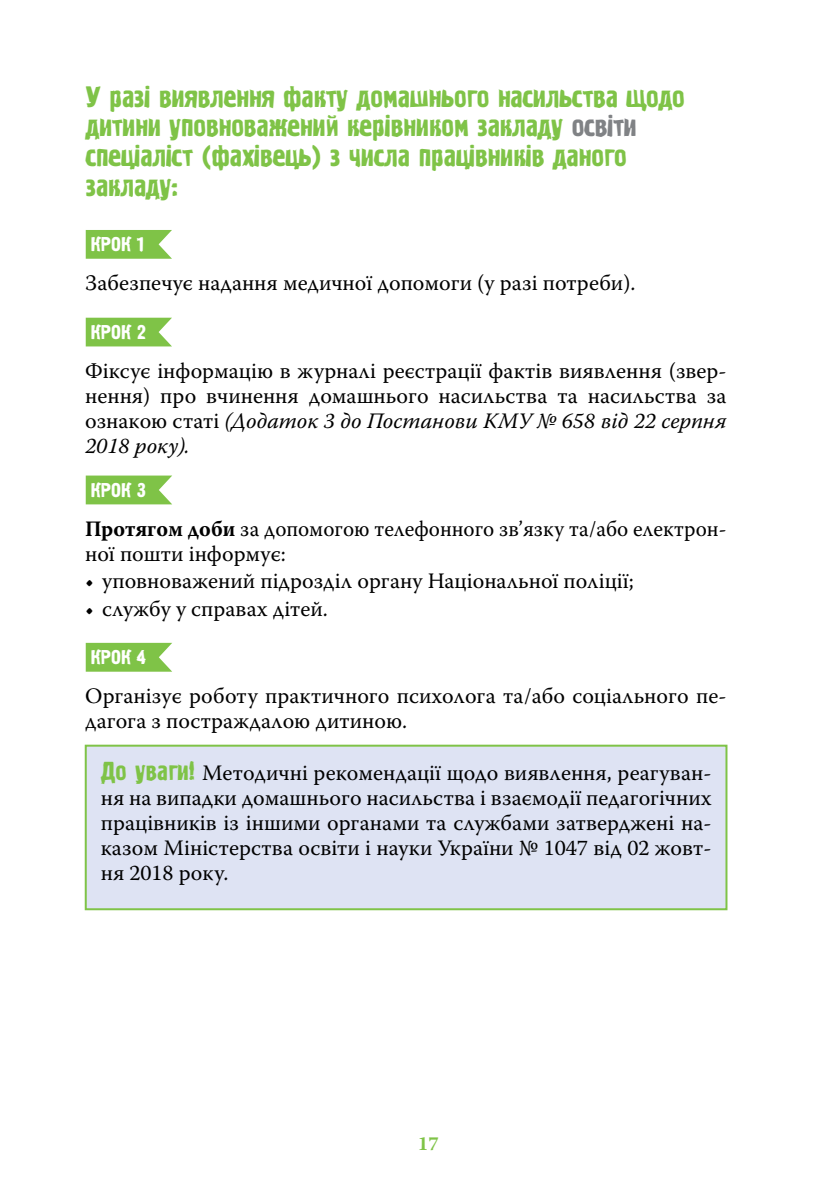
<style>
.page{position:relative;width:840px;height:1191px;background:#fff}
.page>*{position:absolute;margin:0;border:0;box-sizing:border-box;transform-origin:0 0}
.t1{font:29.6px/29.6px "Graffiti 1 C";letter-spacing:-.01em;color:#7fc347}
.t2{font:22px/25px "Warnock Pro";color:#000;text-align:justify}
.t3{font:22px/25px "Warnock Pro";color:#000;scale:.96 1}
.t4{font:20px "Graffiti 1 C";color:#fff}
.t5{font:700 19.6px "Warnock Pro";color:#7fc347}
.s1{color:#808285}
.s2{font-style:italic}
.s3{font-weight:700}
.s4{font-family:"Graffiti 1 C";font-size:26px;color:#7fc347}
</style>
<div class="page">
<svg style="left:86px;top:475px;width:86px;height:29px;background:#8bc858"></svg>
<svg style="left:86px;top:643px;width:86px;height:28px;background:#88c755"></svg>
<div style="left:86px;top:745px;width:640px;height:164px;background:#dee3f3"></div>
<div style="left:85px;top:744px;width:642px;height:166px;border:2px solid #7fc347"></div>
<svg style="left:86px;top:230px;width:86px;height:29px;background:#8ac856"></svg>
<svg style="left:86px;top:318px;width:86px;height:28px;background:#89c755"></svg>
<h1 class="t1" style="left:86px;top:83px;width:600px">У разі виявлення факту домашнього насильства щодо дитини уповноважений керівником закладу <span class="s1">освіти </span>спеціаліст (фахівець) з числа працівників даного закладу:</h1>
<p class="t4" style="left:91px;top:233px;width:54px">КРОК 1</p>
<p class="t2" style="left:85px;top:270px;width:551px">Забезпечує надання медичної допомоги (у разі потреби).</p>
<p class="t4" style="left:91px;top:321px;width:57px">КРОК 2</p>
<p class="t2" style="left:85px;top:358px;width:642px">Фіксує інформацію в журналі реєстрації фактів виявлення (звер&shy;нення) про вчинення домашнього насильства та насильства за ознакою статі <span class="s2">(Додаток 3 до Постанови КМУ № 658 від 22 серпня 2018 року).</span></p>
<p class="t4" style="left:91px;top:478px;width:57px">КРОК 3</p>
<p class="t3" style="left:85px;top:516px;width:664px"><span class="s3">Протягом доби</span> за допомогою телефонного зв’язку та/або електрон-- ної пошти інформує:</p>
<p class="t2" style="left:85px;top:568px;width:550px">• уповноважений підрозділ органу Національної поліції;</p>
<p class="t2" style="left:85px;top:596px;width:244px">• службу у справах дітей.</p>
<p class="t4" style="left:91px;top:646px;width:56px">КРОК 4</p>
<p class="t2" style="left:85px;top:683px;width:642px">Організує роботу практичного психолога та/або соціального пе&shy;дагога з постраждалою дитиною.</p>
<p class="t2" style="left:101px;top:760px;width:612px"><span class="s4">До уваги!</span> Методичні рекомендації щодо виявлення, реагуван&shy;ня на випадки домашнього насильства і взаємодії педагогічних працівників із іншими органами та службами затверджені на&shy;казом Міністерства освіти і науки України № 1047 від 02 жовт&shy;ня 2018 року.</p>
<p class="t5" style="left:417px;top:1131px;width:23px">17</p>
</div>
